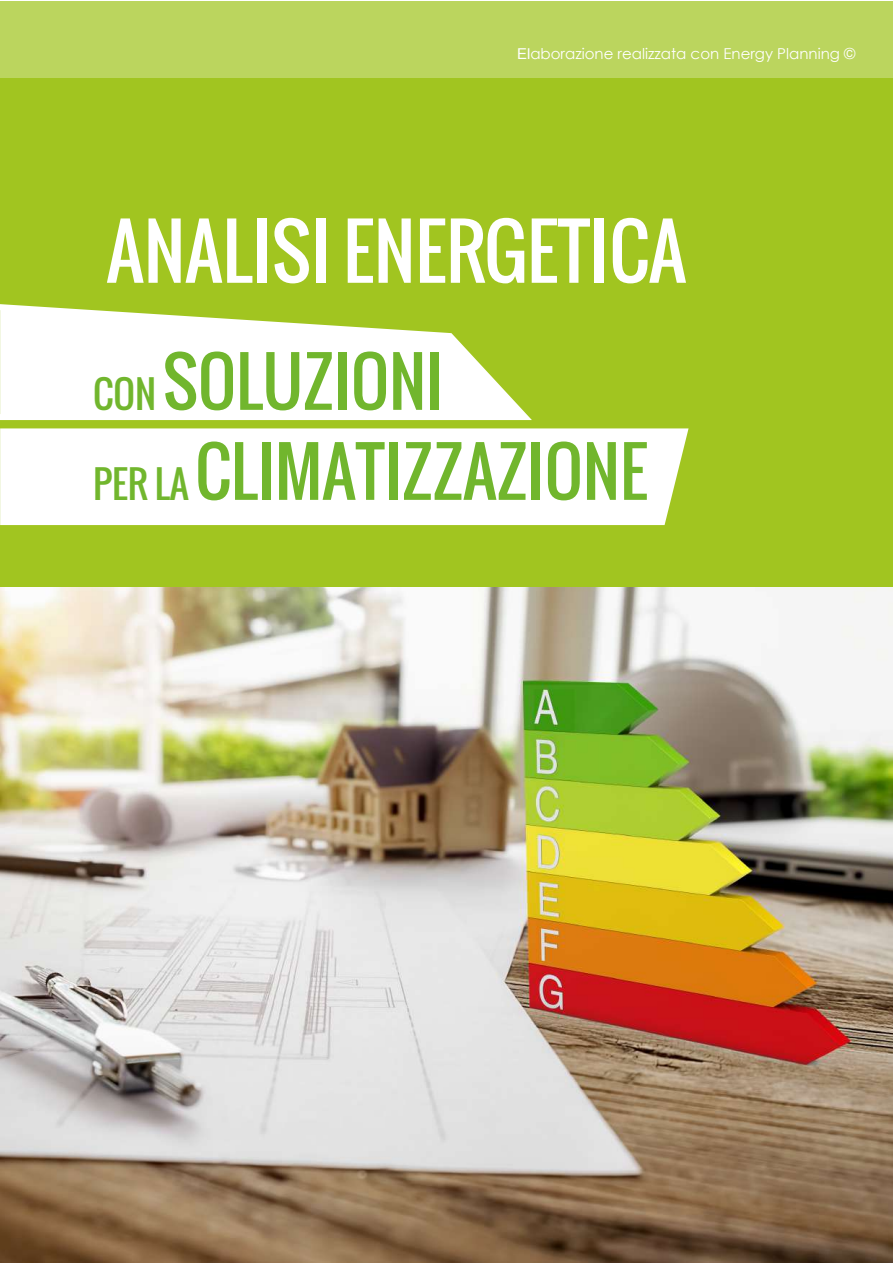
<style>
.page{position:relative;width:893px;height:1263px;background:#fff}
.page>*{position:absolute;margin:0;border:0;box-sizing:border-box;transform-origin:0 0}
.t1{font:73.5px "Oswald";color:#fff}
.t2{font:66px/90px "Oswald";color:#71b62d}
.t3{font:15px "Century Gothic";color:#fff}
.s1{font-family:"Arial"}
.s2{font-size:37.5px}
</style>
<div class="page">
<img style="left:0;top:587px;width:893px;height:676px">
<div style="left:0;top:78px;width:893px;height:509px;background:#a1c520"></div>
<div style="left:0;top:2px;width:893px;height:76px;background:#bbd55e"></div>
<div style="left:0;top:428px;width:689px;height:97px;background:#fff"></div>
<svg style="left:0;top:304px;width:532px;height:117px"></svg>
<p class="t3" style="left:517px;top:43px;width:340px"><span class="s1">El</span>aborazione realizzata con Energy Planning ©</p>
<h1 class="t1" style="left:107px;top:196px;width:581px">ANALISI ENERGETICA</h1>
<h2 class="t2" style="left:93px;top:336px;width:556px"><span class="s2">CON</span> SOLUZIONI<br><span class="s2">PER LA</span> CLIMATIZZAZIONE</h2>
</div>
